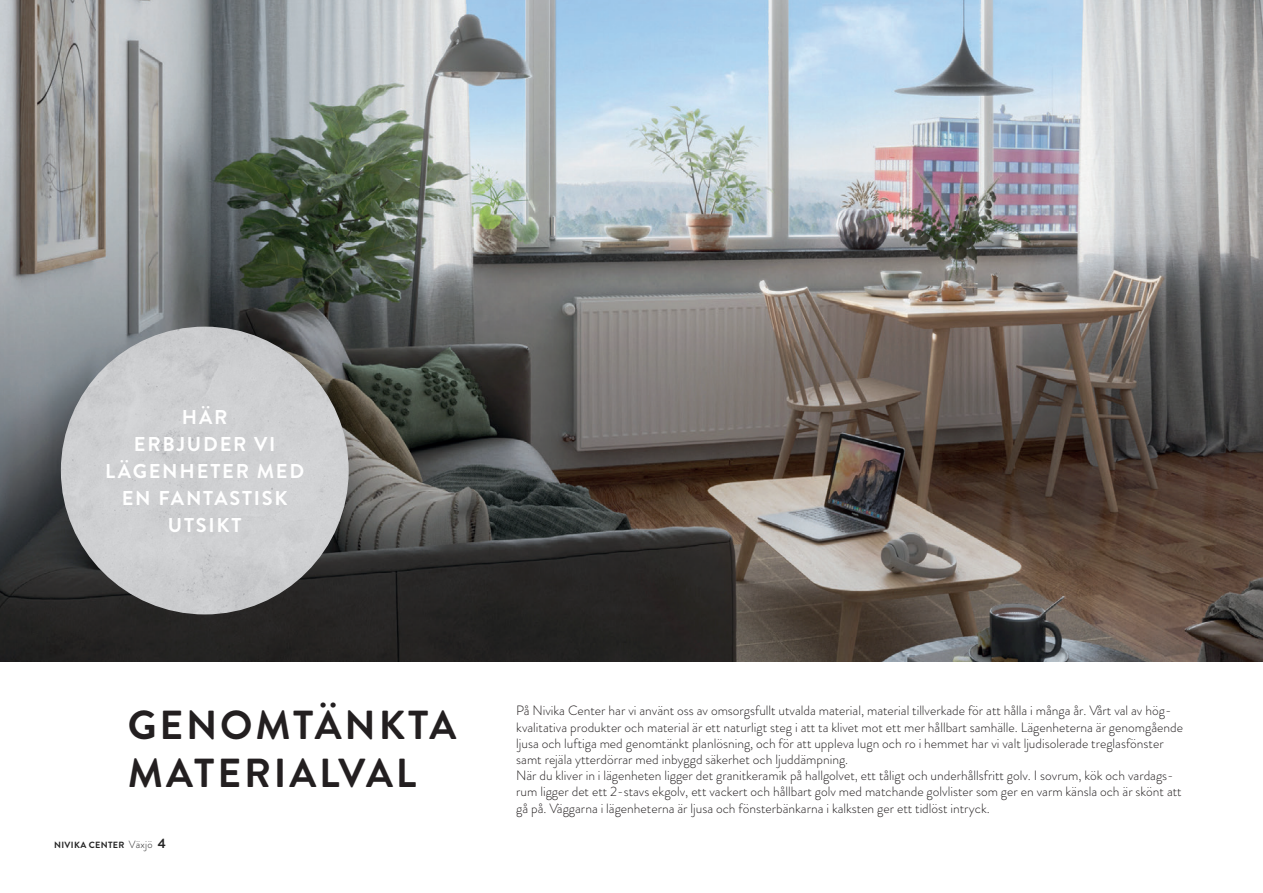
<style>
.page{position:relative;width:1263px;height:893px;background:#fff}
.page>*{position:absolute;margin:0;border:0;box-sizing:border-box;transform-origin:0 0}
.t1{font:700 40.5px/48.6px "Brandon Grotesque";letter-spacing:.07em;color:#231f20}
.t2{font:700 19.95px/27px "Brandon Grotesque";letter-spacing:.09em;color:#fff;text-align:center}
.t3{font:300 13.5px/16.2px "Brandon Grotesque";color:#231f20}
.t4{font:700 9px "Brandon Grotesque";letter-spacing:.04em;color:#242424}
.s1{font-weight:300;font-size:10.5px}
.s2{font-size:13.5px}
</style>
<div class="page">
<img style="left:0;top:0;width:1263px;height:661px">
<div style="left:61px;top:327px;width:288px;height:287px;background:#cecfd1;border-radius:144px"></div>
<h2 class="t2" style="left:105px;top:404px;width:201px">HÄR<br>ERBJUDER VI<br>LÄGENHETER MED<br>EN FANTASTISK<br>UTSIKT</h2>
<h1 class="t1" style="left:128px;top:701px;width:330px">GENOMTÄNKTA<br>MATERIALVAL</h1>
<p class="t3" style="left:516px;top:703px;width:668px">På Nivika Center har vi använt oss av omsorgsfullt utvalda material, material tillverkade för att hålla i många år. Vårt val av hög&shy;kvalitativa produkter och material är ett naturligt steg i att ta klivet mot ett mer hållbart samhälle. Lägenheterna är genomgående ljusa och luftiga med genomtänkt planlösning, och för att uppleva lugn och ro i hemmet har vi valt ljudisolerade treglasfönster samt rejäla ytterdörrar med inbyggd säkerhet och ljuddämpning.<br>När du kliver in i lägenheten ligger det granitkeramik på hallgolvet, ett tåligt och underhållsfritt golv. I sovrum, kök och vardags&shy;rum ligger det ett 2-stavs ekgolv, ett vackert och hållbart golv med matchande golvlister som ger en varm känsla och är skönt att gå på. Väggarna i lägenheterna är ljusa och fönsterbänkarna i kalksten ger ett tidlöst intryck.</p>
<p class="t4" style="left:54px;top:839px;width:113px">NIVIKA CENTER <span class="s1">Växjö</span> <span class="s2">4</span></p>
</div>
